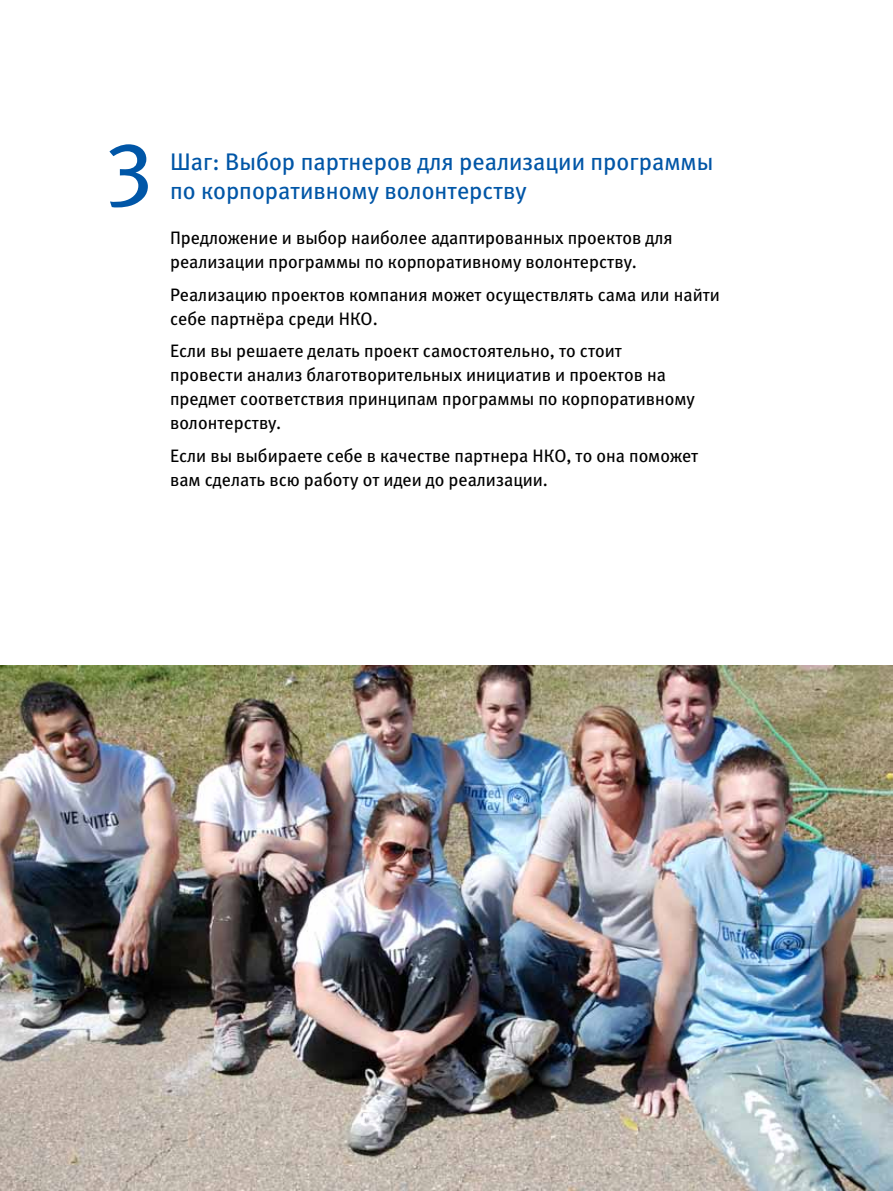
<style>
.page{position:relative;width:893px;height:1191px;background:#fff}
.page>*{position:absolute;margin:0;border:0;box-sizing:border-box;transform-origin:0 0}
.t1{font:90px "Meta Book C";color:#0056a7}
.t2{font:24px/28.8px "Meta Book C";color:#0056a7}
.t3{font:18px/24px "Meta Book C";color:#000}
</style>
<div class="page">
<img style="left:0;top:665px;width:893px;height:526px">
<h1 class="t1" style="left:106px;top:109px;width:48px">3</h1>
<h2 class="t2" style="left:170px;top:147px;width:545px">Шаг: Выбор партнеров для реализации программы по корпоративному волонтерству</h2>
<p class="t3" style="left:170px;top:226px;width:504px">Предложение и выбор наиболее адаптированных проектов для реализации программы по корпоративному волонтерству.</p>
<p class="t3" style="left:170px;top:282px;width:551px">Реализацию проектов компания может осуществлять сама или найти себе партнёра среди НКО.</p>
<p class="t3" style="left:170px;top:339px;width:526px">Если вы решаете делать проект самостоятельно, то стоит провести анализ благотворительных инициатив и проектов на предмет соответствия принципам программы по корпоративному волонтерству.</p>
<p class="t3" style="left:170px;top:443px;width:530px">Если вы выбираете себе в качестве партнера НКО, то она поможет вам сделать всю работу от идеи до реализации.</p>
</div>
